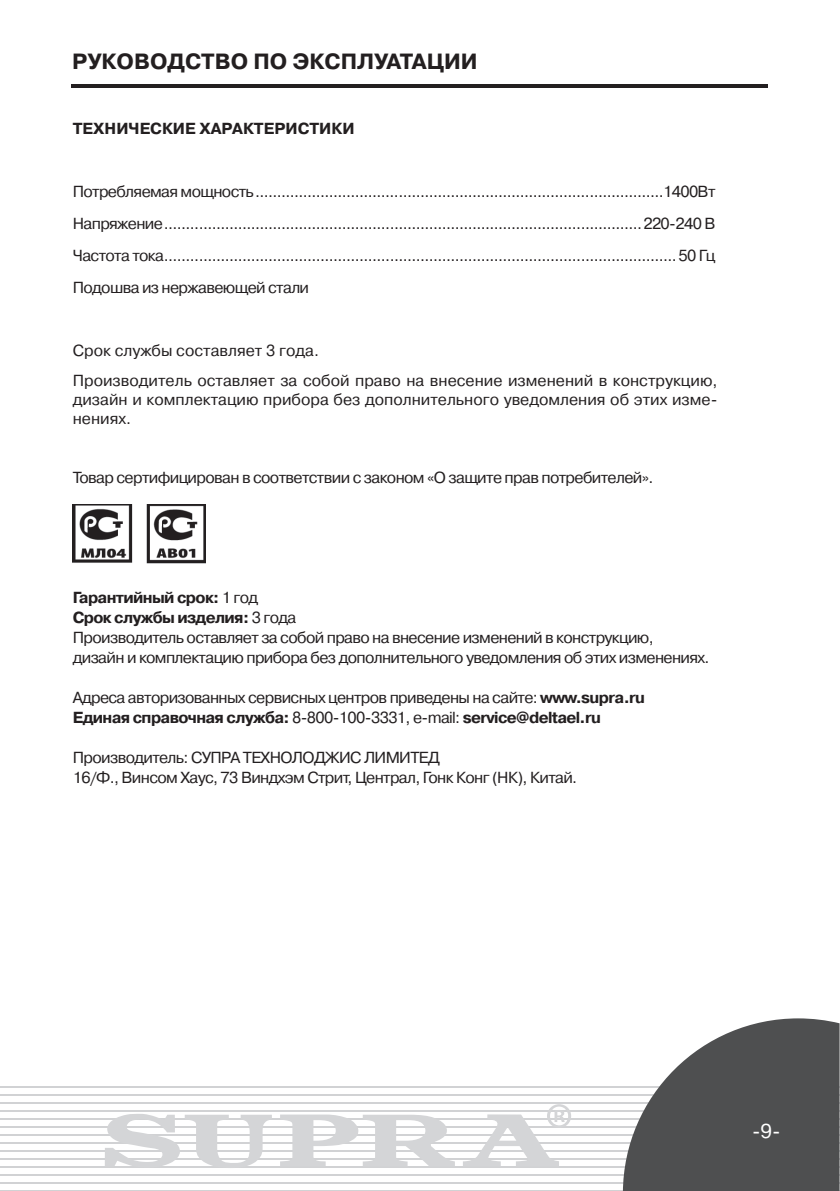
<style>
.page{position:relative;width:840px;height:1191px;background:#fff}
.page>*{position:absolute;margin:0;border:0;box-sizing:border-box;transform-origin:0 0}
.t1{font:700 22px "Pragmatica C";color:#231f20}
.t2{font:20px "Pragmatica C";color:#fff}
.t3{font:16px/20px "Pragmatica C";letter-spacing:-.04em;color:#231f20}
.t4{font:16px/29.2px "Pragmatica C";color:#231f20}
.t5{font:700 16px "Pragmatica C";color:#231f20}
.s1{font-weight:700}
</style>
<div class="page">
<hr style="left:0;top:1190px;width:839px;height:1px;background:#d1d2d4">
<hr style="left:0;top:1182px;width:839px;height:2px;background:#d1d2d4">
<hr style="left:0;top:1174px;width:839px;height:2px;background:#d1d2d4">
<hr style="left:0;top:1166px;width:839px;height:2px;background:#d1d2d4">
<hr style="left:0;top:1158px;width:839px;height:2px;background:#d1d2d4">
<hr style="left:0;top:1150px;width:839px;height:2px;background:#d1d2d4">
<hr style="left:0;top:1142px;width:839px;height:2px;background:#d1d2d4">
<hr style="left:0;top:1134px;width:839px;height:2px;background:#d1d2d4">
<hr style="left:0;top:1126px;width:839px;height:2px;background:#d1d2d4">
<hr style="left:0;top:1118px;width:839px;height:2px;background:#d1d2d4">
<hr style="left:0;top:1110px;width:839px;height:2px;background:#d1d2d4">
<hr style="left:0;top:1102px;width:839px;height:2px;background:#d1d2d4">
<hr style="left:0;top:1094px;width:839px;height:2px;background:#d1d2d4">
<hr style="left:0;top:1086px;width:839px;height:2px;background:#d1d2d4">
<svg style="left:623px;top:1018px;width:216px;height:173px"></svg>
<svg style="left:105px;top:1104px;width:466px;height:62px"></svg>
<hr style="left:71px;top:84px;width:696px;height:3px;background:#231f20">
<img style="left:73px;top:504px;width:133px;height:59px">
<h1 class="t1" style="left:72px;top:49px;width:407px">руководство по эксплуатации</h1>
<p class="t5" style="left:73px;top:120px;width:90px">ТЕХНИЧЕСКИ</p>
<p class="t5" style="left:185px;top:120px;width:38px">Е ХАРАКТ</p>
<p class="t5" style="left:264px;top:120px;width:23px">ЕРИСТИКИ</p>
<p class="t3" style="left:73px;top:176px;width:644px;line-height:32px;text-align:justify">Потребляемая мощность..............................................................................................1400Вт Напряжение..............................................................................................................220-240 В Частота тока......................................................................................................................50 Гц Подошва из нержавеющей стали</p>
<p class="t4" style="left:73px;top:336px;width:645px">Срок службы составляет 3 года.<br>Производитель оставляет за собой право на внесение изменений в конструкцию,</p>
<p class="t4" style="left:73px;top:390px;width:646px;line-height:19.2px">дизайн и комплектацию прибора без дополнительного уведомления об этих изме&shy;нениях.</p>
<p class="t3" style="left:73px;top:468px;width:582px">Товар сертифицирован в соответствии с законом «О защите прав потребителей».</p>
<p class="t3" style="left:73px;top:588px;width:638px"><span class="s1">Гарантийный срок:</span> 1 год<br><span class="s1">Срок службы изделия:</span> 3 года<br>Производитель оставляет за собой право на внесение изменений в конструкцию,<br>дизайн и комплектацию прибора без дополнительного уведомления об этих изменениях.</p>
<p class="t3" style="left:73px;top:688px;width:573px">Адреса авторизованных сервисных центров приведены на сайте: <span class="s1">www.supra.ru<br>Единая справочная служба:</span> 8-800-100-3331, e-mail: <span class="s1">service@deltael.ru</span></p>
<p class="t3" style="left:73px;top:748px;width:505px">Производитель: СУПРА ТЕХНОЛОДЖИС ЛИМИТЕД<br>16/Ф., Винсом Хаус, 73 Виндхэм Стрит, Централ, Гонк Конг (НК), Китай.</p>
<p class="t2" style="left:751px;top:1119px;width:30px">-9-</p>
</div>
